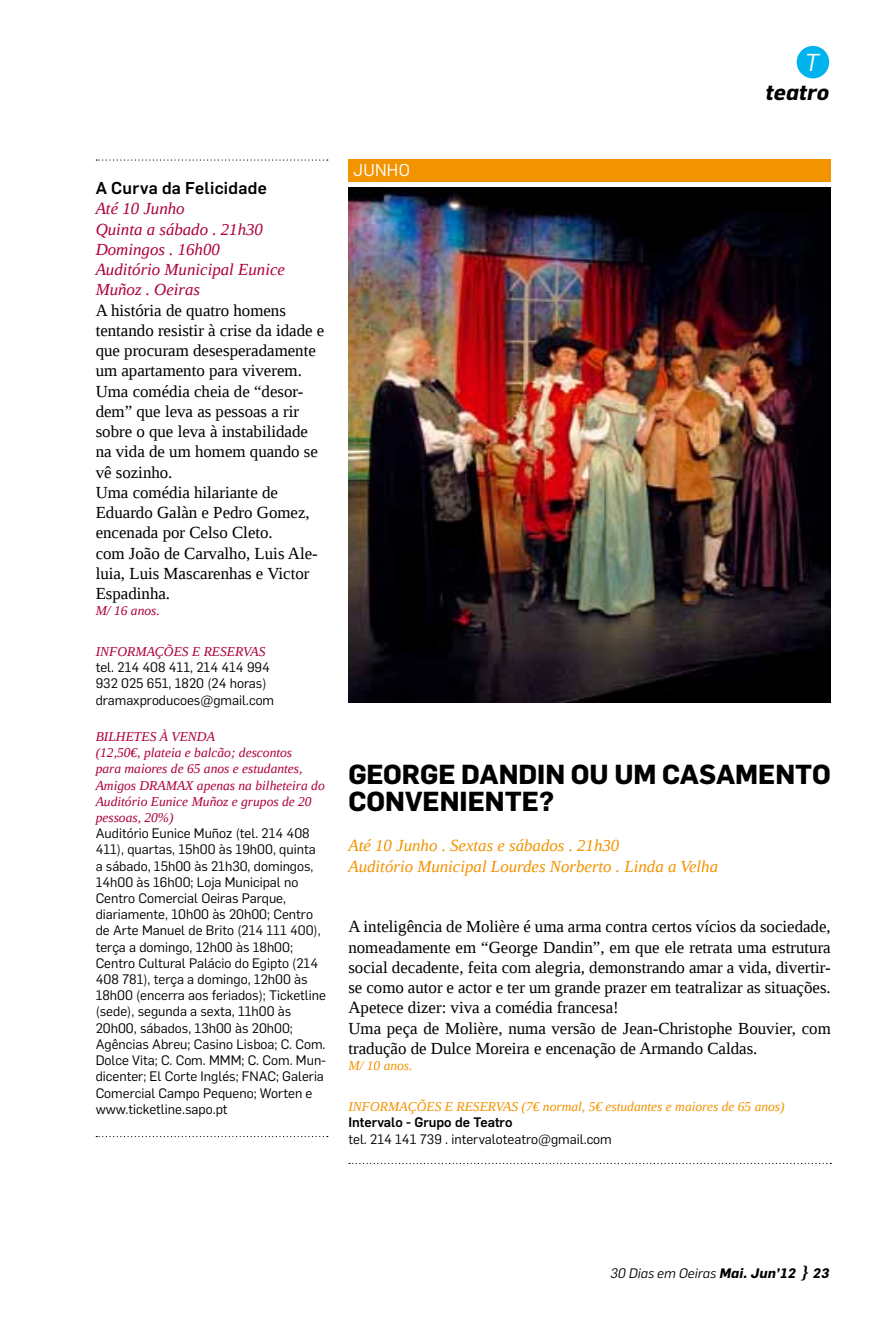
<style>
.page{position:relative;width:893px;height:1327px;background:#fff}
.page>*{position:absolute;margin:0;border:0;box-sizing:border-box;transform-origin:0 0}
.t1{font:700 27px/27px "Flama";color:#000}
.t2{font:italic 24.07px "Flama";color:#fff}
.t3{font:italic 700 21.38px "Flama";letter-spacing:.01em;color:#000}
.t4{font:16.88px/20.2px "Liberation Serif";color:#000}
.t5{font:italic 16.88px/20.2px "Liberation Serif";color:#ad003a}
.t6{font:italic 16.88px/20.2px "Liberation Serif";color:#f29300}
.t7{font:500 16.88px "Flama";letter-spacing:.015em;color:#000}
.t8{font:16.88px "Flama";letter-spacing:.02em;color:#fff}
.t9{font:13.5px/16.2px "Flama";color:#000}
.t10{font:italic 13.5px/16.2px "Liberation Serif";color:#ad003a}
.t11{font:italic 13.5px "Liberation Serif";color:#f29300}
.t12{font:italic 13.5px "Flama";letter-spacing:.005em;color:#000}
.t13{font:500 13.5px "Flama";color:#000}
.s1{font-weight:700}
.s2{font-family:"Liberation Serif";font-weight:700;font-size:18px}
</style>
<div class="page">
<div style="left:797px;top:46px;width:32px;height:32px;background:#00b3ed;border-radius:50%"></div>
<svg style="left:96px;top:1136px;width:232px;height:1px"></svg>
<svg style="left:96px;top:159px;width:232px;height:2px"></svg>
<div style="left:348px;top:159px;width:483px;height:23px;background:#f29300"></div>
<svg style="left:349px;top:1163px;width:482px;height:1px"></svg>
<img style="left:348px;top:188px;width:483px;height:515px">
<h2 class="t2" style="left:804px;top:46px;width:16px">T</h2>
<p class="t3" style="left:766px;top:77px;width:65px">teatro</p>
<p class="t7" style="left:96px;top:176px;width:173px">A Curva da Felicidade</p>
<p class="t5" style="left:96px;top:198px;width:191px">Até 10 Junho<br>Quinta a sábado . 21h30<br>Domingos . 16h00<br>Auditório Municipal Eunice<br>Muñoz . Oeiras</p>
<p class="t4" style="left:96px;top:300px;width:230px">A história de quatro homens tentando resistir à crise da idade e que procuram desesperadamente um apartamento para viverem.<br>Uma comédia cheia de “desor&shy;dem” que leva as pessoas a rir sobre o que leva à instabilidade na vida de um homem quando se vê sozinho.<br>Uma comédia hilariante de<br>Eduardo Galàn e Pedro Gomez, encenada por Celso Cleto.<br>com João de Carvalho, Luis Ale&shy;luia, Luis Mascarenhas e Victor<br>Espadinha.</p>
<p class="t10" style="left:96px;top:603px;width:66px">M/ 16 anos.</p>
<p class="t10" style="left:96px;top:643px;width:171px">INFORMAÇÕES E RESERVAS</p>
<p class="t9" style="left:96px;top:658px;width:180px">tel. 214 408 411, 214 414 994<br>932 025 651, 1820 (24 horas) dramaxproducoes@gmail.com</p>
<p class="t10" style="left:96px;top:728px;width:231px">BILHETES À VENDA<br>(12,50€, plateia e balcão; descontos<br>para maiores de 65 anos e estudantes,<br>Amigos DRAMAX apenas na bilheteira do<br>Auditório Eunice Muñoz e grupos de 20 pessoas, 20%)</p>
<p class="t9" style="left:96px;top:824px;width:232px">Auditório Eunice Muñoz (tel. 214 408<br>411), quartas, 15h00 às 19h00, quinta<br>a sábado, 15h00 às 21h30, domingos, 14h00 às 16h00; Loja Municipal no Centro Comercial Oeiras Parque, diariamente, 10h00 às 20h00; Centro de Arte Manuel de Brito (214 111 400), terça a domingo, 12h00 às 18h00; Centro Cultural Palácio do Egipto (214<br>408 781), terça a domingo, 12h00 às 18h00 (encerra aos feriados); Ticketline (sede), segunda a sexta, 11h00 às 20h00, sábados, 13h00 às 20h00; Agências Abreu; Casino Lisboa; C. Com.<br>Dolce Vita; C. Com. MMM; C. Com. Mun&shy;dicenter; El Corte Inglés; FNAC; Galeria Comercial Campo Pequeno; Worten e www.ticketline.sapo.pt</p>
<p class="t8" style="left:353px;top:158px;width:58px">JUNHO</p>
<h1 class="t1" style="left:348px;top:759px;width:484px">GEORGE DANDIN OU UM CASAMENTO<br>CONVENIENTE?</h1>
<p class="t6" style="left:348px;top:835px;width:371px">Até 10 Junho . Sextas e sábados . 21h30<br>Auditório Municipal Lourdes Norberto . Linda a Velha</p>
<p class="t4" style="left:348px;top:916px;width:484px">A inteligência de Molière é uma arma contra certos vícios da sociedade, nomeadamente em “George Dandin”, em que ele retrata uma estrutura social decadente, feita com alegria, demonstrando amar a vida, divertir&shy;se como autor e actor e ter um grande prazer em teatralizar as situações.<br>Apetece dizer: viva a comédia francesa!<br>Uma peça de Molière, numa versão de Jean-Christophe Bouvier, com tradução de Dulce Moreira e encenação de Armando Caldas.</p>
<p class="t11" style="left:348px;top:1057px;width:66px">M/ 10 anos.</p>
<p class="t11" style="left:348px;top:1098px;width:438px">INFORMAÇÕES E RESERVAS (7€ normal, 5€ estudantes e maiores de 65 anos)</p>
<p class="t13" style="left:348px;top:1112px;width:166px">Intervalo - Grupo de Teatro</p>
<p class="t9" style="left:348px;top:1129px;width:265px">tel. 214 141 739 . intervaloteatro@gmail.com</p>
<p class="t12" style="left:610px;top:1263px;width:220px">30 Dias em Oeiras <span class="s1">Mai. Jun’12</span> <span class="s2">}</span> <span class="s1">23</span></p>
</div>
